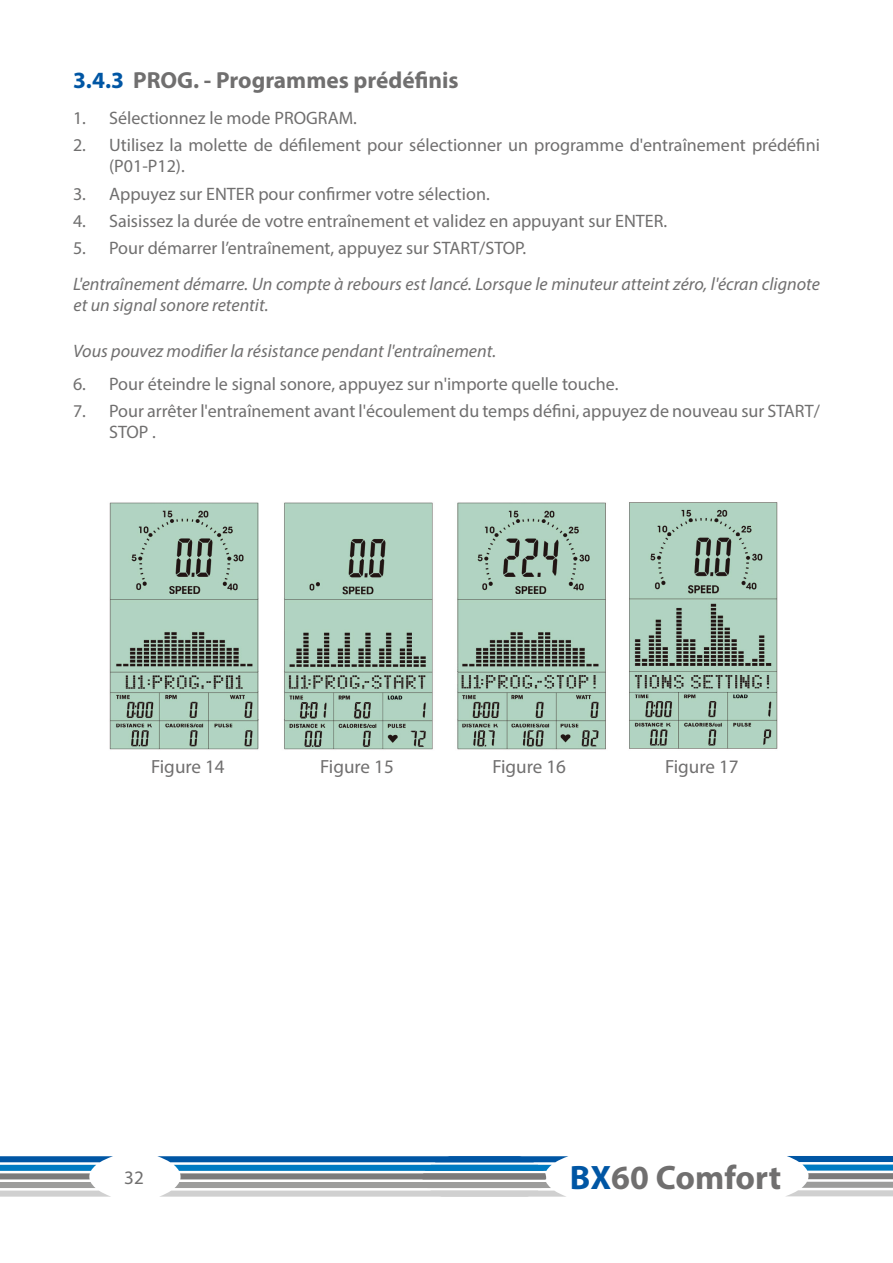
<style>
.page{position:relative;width:893px;height:1263px;background:#fff}
.page>*{position:absolute;margin:0;border:0;box-sizing:border-box;transform-origin:0 0}
.t1{font:700 34.05px "Myriad Pro";color:#706f6f}
.t2{font:700 23.4px "Myriad Pro";color:#706f6f}
.t3{font:19.05px "Myriad Pro";color:#706f6f}
.t4{font:18px/21.1px "Myriad Pro";color:#706f6f}
.t5{font:italic 18px/21.1px "Myriad Pro";color:#706f6f}
.s1{color:#0056a4}
</style>
<div class="page">
<img style="left:109px;top:502px;width:669px;height:248px">
<svg style="left:787px;top:1156px;width:106px;height:40px"></svg>
<svg style="left:0;top:1156px;width:113px;height:40px"></svg>
<svg style="left:157px;top:1156px;width:411px;height:40px"></svg>
<p class="t2" style="left:73px;top:64px;width:387px"><span class="s1">3.4.3</span> PROG. - Programmes prédéfinis</p>
<p class="t4" style="left:73px;top:107px;width:285px">1. Sélectionnez le mode PROGRAM.</p>
<p class="t4" style="left:109px;top:134px;width:712px;text-indent:-36px">2. Utilisez la molette de défilement pour sélectionner un programme d'entraînement prédéfini (P01-P12).</p>
<p class="t4" style="left:73px;top:183px;width:418px">3. Appuyez sur ENTER pour confirmer votre sélection.</p>
<p class="t4" style="left:73px;top:210px;width:596px">4. Saisissez la durée de votre entraînement et validez en appuyant sur ENTER.</p>
<p class="t4" style="left:73px;top:237px;width:455px">5. Pour démarrer l’entraînement, appuyez sur START/STOP.</p>
<p class="t5" style="left:73px;top:273px;width:748px">L'entraînement démarre. Un compte à rebours est lancé. Lorsque le minuteur atteint zéro, l'écran clignote et un signal sonore retentit.</p>
<p class="t5" style="left:73px;top:340px;width:425px">Vous pouvez modifier la résistance pendant l'entraînement.</p>
<p class="t4" style="left:73px;top:373px;width:547px">6. Pour éteindre le signal sonore, appuyez sur n'importe quelle touche.</p>
<p class="t4" style="left:109px;top:400px;width:712px;text-indent:-36px">7. Pour arrêter l'entraînement avant l'écoulement du temps défini, appuyez de nouveau sur START/<br>STOP .</p>
<p class="t3" style="left:151px;top:754px;width:75px">Figure 14</p>
<p class="t3" style="left:320px;top:754px;width:75px">Figure 15</p>
<p class="t3" style="left:492px;top:754px;width:75px">Figure 16</p>
<p class="t3" style="left:665px;top:754px;width:75px">Figure 17</p>
<p class="t3" style="left:124px;top:1166px;width:21px">32</p>
<h1 class="t1" style="left:570px;top:1155px;width:213px"><span class="s1">BX</span>60 Comfort</h1>
</div>
